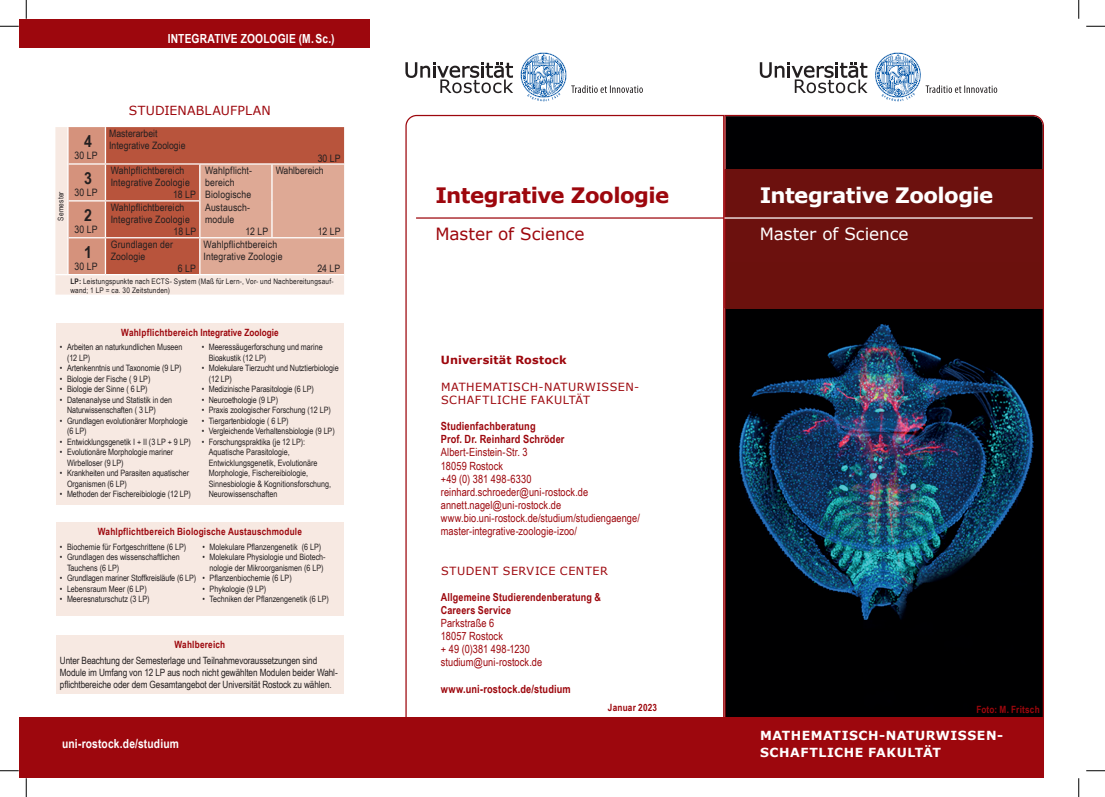
<style>
.page{position:relative;width:1105px;height:797px;background:#fff}
.page>*{position:absolute;margin:0;border:0;box-sizing:border-box;transform-origin:0 0}
.t1{font:700 21.25px "Verdana";letter-spacing:-.03em;color:#fff}
.t2{font:700 21.25px "Verdana";letter-spacing:-.025em;color:#9d070d}
.t3{font:16.88px "Verdana";letter-spacing:-.005em;color:#fff}
.t4{font:16.88px "Verdana";letter-spacing:-.005em;color:#9d070d}
.t5{font:700 16.62px "Arial Narrow";color:#231f20;scale:1.04 1}
.t6{font:700 12.5px "Arial Narrow";letter-spacing:.01em;color:#fff}
.t7{font:700 12.5px/16.9px "Verdana";letter-spacing:.04em;color:#fff}
.t8{font:12.5px "Verdana";letter-spacing:.015em;color:#9d070d}
.t9{font:11.25px/13.1px "Arial Narrow";letter-spacing:.005em;color:#9d070d}
.t10{font:700 11.25px/13.1px "Arial Narrow";letter-spacing:.01em;color:#9d070d}
.t11{font:11.25px/13.1px "Verdana";letter-spacing:.045em;color:#9d070d}
.t12{font:700 11.25px "Verdana";letter-spacing:.015em;color:#9d070d}
.t13{font:700 11px/13.1px "Arial Narrow";letter-spacing:.015em;color:#9d070d}
.t14{font:10.25px/12.2px "Arial Narrow";letter-spacing:.015em;color:#231f20;scale:1.04 1}
.t15{font:10px/12px "Arial Narrow";letter-spacing:-.01em;color:#231f20}
.t16{font:700 10px "Arial Narrow";letter-spacing:.02em;color:#9d070d}
.t17{font:8.75px/10.5px "Arial Narrow";letter-spacing:-.005em;color:#231f20}
.t18{font:7.75px "Arial Narrow";letter-spacing:.025em;color:#231f20}
.t19{font:7.62px/9.1px "Arial Narrow";letter-spacing:.025em;color:#231f20;scale:1.04 1}
.s1{font-weight:700}
</style>
<div class="page">
<svg style="left:405px;top:115px;width:319px;height:602px"></svg>
<svg style="left:724px;top:115px;width:320px;height:602px;background:#211721"></svg>
<div style="left:19px;top:717px;width:1025px;height:60px;background:#9d070d"></div>
<svg style="left:405px;top:62px;width:108px;height:31px"></svg>
<svg style="left:521px;top:53px;width:122px;height:48px"></svg>
<svg style="left:760px;top:62px;width:107px;height:31px"></svg>
<svg style="left:875px;top:53px;width:122px;height:48px"></svg>
<hr style="left:1043px;top:169px;width:1px;height:139px;background:#9d070d">
<hr style="left:724px;top:169px;width:2px;height:139px;background:#9d070d">
<hr style="left:724px;top:217px;width:309px;height:2px;background:#fff">
<div style="left:19px;top:19px;width:351px;height:29px;background:#9d070d"></div>
<hr style="left:416px;top:217px;width:308px;height:2px;background:#9d070d">
<div style="left:55px;top:275px;width:289px;height:19px;background:#f7e9e2"></div>
<div style="left:106px;top:127px;width:238px;height:147px;background:#b8543c"></div>
<div style="left:200px;top:165px;width:144px;height:109px;background:#dea995"></div>
<hr style="left:199px;top:165px;width:1px;height:36px;background:#fff">
<hr style="left:271px;top:165px;width:2px;height:36px;background:#fff">
<hr style="left:199px;top:201px;width:1px;height:36px;background:#fff">
<hr style="left:271px;top:201px;width:2px;height:36px;background:#fff">
<hr style="left:199px;top:238px;width:1px;height:36px;background:#fff">
<hr style="left:105px;top:163px;width:95px;height:2px;background:#fff">
<hr style="left:200px;top:163px;width:72px;height:2px;background:#fff">
<hr style="left:272px;top:163px;width:72px;height:2px;background:#fff">
<hr style="left:105px;top:200px;width:94px;height:1px;background:#fff">
<hr style="left:105px;top:237px;width:95px;height:1px;background:#fff">
<hr style="left:200px;top:237px;width:72px;height:1px;background:#fff">
<hr style="left:272px;top:237px;width:72px;height:1px;background:#fff">
<svg style="left:55px;top:127px;width:50px;height:147px;background:#dfac9b"></svg>
<div style="left:56px;top:323px;width:287px;height:182px;background:#f7e9e2"></div>
<div style="left:56px;top:522px;width:287px;height:94px;background:#f7e9e2"></div>
<div style="left:56px;top:635px;width:287px;height:58px;background:#f7e9e2"></div>
<svg style="left:0;top:25px;width:19px;height:2px"></svg>
<svg style="left:1086px;top:25px;width:19px;height:2px"></svg>
<svg style="left:0;top:770px;width:19px;height:1px"></svg>
<svg style="left:1086px;top:770px;width:19px;height:1px"></svg>
<svg style="left:25px;top:0;width:2px;height:19px"></svg>
<svg style="left:25px;top:778px;width:2px;height:19px"></svg>
<svg style="left:1078px;top:0;width:1px;height:19px"></svg>
<svg style="left:1078px;top:778px;width:1px;height:19px"></svg>
<h3 class="t6" style="left:168px;top:29px;width:168px">INTEGRATIVE ZOOLOGIE (M. Sc.)</h3>
<p class="t18" style="left:55px;top:220px;width:31px;rotate:-90deg">Semester</p>
<h3 class="t5" style="left:84px;top:129px;width:9px">4</h3>
<p class="t14" style="left:74px;top:149px;width:24px">30 LP</p>
<h3 class="t5" style="left:84px;top:166px;width:9px">3</h3>
<p class="t14" style="left:74px;top:186px;width:24px">30 LP</p>
<h3 class="t5" style="left:84px;top:202px;width:9px">2</h3>
<p class="t14" style="left:74px;top:223px;width:24px">30 LP</p>
<h3 class="t8" style="left:129px;top:102px;width:143px">STUDIENABLAUFPLAN</h3>
<p class="t14" style="left:109px;top:127px;width:75px">Masterarbeit<br>Integrative Zoologie</p>
<p class="t14" style="left:111px;top:164px;width:72px">Wahlpflichtbereich</p>
<p class="t14" style="left:111px;top:176px;width:78px">Integrative Zoologie</p>
<p class="t14" style="left:173px;top:188px;width:23px">18 LP</p>
<p class="t14" style="left:111px;top:201px;width:72px">Wahlpflichtbereich</p>
<p class="t14" style="left:111px;top:213px;width:78px">Integrative Zoologie</p>
<p class="t14" style="left:173px;top:225px;width:23px">18 LP</p>
<p class="t14" style="left:205px;top:164px;width:47px">Wahlpflicht&shy;bereich<br>Biologische<br>Austausch&shy;module</p>
<p class="t14" style="left:245px;top:225px;width:23px">12 LP</p>
<p class="t14" style="left:318px;top:151px;width:23px">30 LP</p>
<p class="t14" style="left:276px;top:164px;width:48px">Wahlbereich</p>
<p class="t14" style="left:318px;top:225px;width:23px">12 LP</p>
<p class="t14" style="left:111px;top:237px;width:62px">Grundlagen der<br>Zoologie</p>
<p class="t14" style="left:204px;top:237px;width:78px">Wahlpflichtbereich<br>Integrative Zoologie</p>
<h3 class="t5" style="left:84px;top:239px;width:9px">1</h3>
<p class="t14" style="left:74px;top:260px;width:24px">30 LP</p>
<p class="t14" style="left:317px;top:262px;width:24px">24 LP</p>
<p class="t19" style="left:70px;top:276px;width:254px"><span class="s1">LP:</span> Leistungspunkte nach ECTS- System (Maß für Lern-, Vor- und Nachbereitungsauf&shy;wand; 1 LP = ca. 30 Zeitstunden)</p>
<p class="t16" style="left:121px;top:325px;width:159px">Wahlpflichtbereich Integrative Zoologie</p>
<p class="t17" style="left:67px;top:341px;width:117px;text-indent:-7px">• Arbeiten an naturkundlichen Museen (12 LP)</p>
<p class="t17" style="left:60px;top:362px;width:123px">• Artenkenntnis und Taxonomie (9 LP)</p>
<p class="t17" style="left:60px;top:373px;width:92px">• Biologie der Fische ( 9 LP)</p>
<p class="t17" style="left:60px;top:383px;width:89px">• Biologie der Sinne ( 6 LP)</p>
<p class="t17" style="left:67px;top:394px;width:107px;text-indent:-7px">• Datenanalyse und Statistik in den<br>Naturwissenschaften ( 3 LP)</p>
<p class="t17" style="left:67px;top:415px;width:122px;text-indent:-7px">• Grundlagen evolutionärer Morphologie (6 LP)</p>
<p class="t17" style="left:60px;top:436px;width:132px">• Entwicklungsgenetik I + II (3 LP + 9 LP)</p>
<p class="t17" style="left:67px;top:446px;width:108px;text-indent:-7px">• Evolutionäre Morphologie mariner<br>Wirbelloser (9 LP)</p>
<p class="t17" style="left:67px;top:467px;width:124px;text-indent:-7px">• Krankheiten und Parasiten aquatischer<br>Organismen (6 LP)</p>
<p class="t17" style="left:60px;top:488px;width:133px">• Methoden der Fischereibiologie (12 LP)</p>
<p class="t14" style="left:178px;top:262px;width:19px">6 LP</p>
<p class="t17" style="left:209px;top:341px;width:115px;text-indent:-7px">• Meeressäugerforschung und marine<br>Bioakustik (12 LP)</p>
<p class="t17" style="left:209px;top:362px;width:131px;text-indent:-7px">• Molekulare Tierzucht und Nutztierbiologie (12 LP)</p>
<p class="t17" style="left:202px;top:383px;width:114px">• Medizinische Parasitologie (6 LP)</p>
<p class="t17" style="left:202px;top:394px;width:78px">• Neuroethologie (9 LP)</p>
<p class="t17" style="left:202px;top:404px;width:131px">• Praxis zoologischer Forschung (12 LP)</p>
<p class="t17" style="left:202px;top:415px;width:88px">• Tiergartenbiologie ( 6 LP)</p>
<p class="t17" style="left:202px;top:425px;width:135px">• Vergleichende Verhaltensbiologie (9 LP)</p>
<p class="t17" style="left:209px;top:436px;width:124px;text-indent:-7px">• Forschungspraktika (je 12 LP):<br>Aquatische Parasitologie, Entwicklungsgenetik, Evolutionäre Morphologie, Fischereibiologie, Sinnesbiologie &amp; Kognitionsforschung, Neurowissenschaften</p>
<p class="t16" style="left:98px;top:524px;width:206px">Wahlpflichtbereich Biologische Austauschmodule</p>
<p class="t17" style="left:60px;top:541px;width:128px">• Biochemie für Fortgeschrittene (6 LP)</p>
<p class="t17" style="left:67px;top:551px;width:114px;text-indent:-7px">• Grundlagen des wissenschaftlichen<br>Tauchens (6 LP)</p>
<p class="t17" style="left:60px;top:572px;width:138px">• Grundlagen mariner Stoffkreisläufe (6 LP)</p>
<p class="t17" style="left:60px;top:583px;width:88px">• Lebensraum Meer (6 LP)</p>
<p class="t17" style="left:60px;top:593px;width:91px">• Meeresnaturschutz (3 LP)</p>
<p class="t17" style="left:203px;top:541px;width:120px">• Molekulare Pflanzengenetik (6 LP)</p>
<p class="t17" style="left:203px;top:551px;width:125px;text-align:center">• Molekulare Physiologie und Biotech&shy;nologie der Mikroorganismen (6 LP)</p>
<p class="t17" style="left:203px;top:572px;width:91px">• Pflanzenbiochemie (6 LP)</p>
<p class="t17" style="left:203px;top:583px;width:65px">• Phykologie (9 LP)</p>
<p class="t17" style="left:203px;top:593px;width:128px">• Techniken der Pflanzengenetik (6 LP)</p>
<p class="t16" style="left:174px;top:637px;width:52px">Wahlbereich</p>
<p class="t15" style="left:60px;top:653px;width:279px">Unter Beachtung der Semesterlage und Teilnahmevoraussetzungen sind<br>Module im Umfang von 12 LP aus noch nicht gewählten Modulen beider Wahl&shy;pflichtbereiche oder dem Gesamtangebot der Universität Rostock zu wählen.</p>
<h3 class="t6" style="left:62px;top:734px;width:118px">uni-rostock.de/studium</h3>
<h1 class="t2" style="left:436px;top:180px;width:235px">Integrative Zoologie</h1>
<h2 class="t4" style="left:436px;top:223px;width:150px">Master of Science</h2>
<p class="t12" style="left:441px;top:352px;width:127px">Universität Rostock</p>
<p class="t11" style="left:441px;top:380px;width:200px">MATHEMATISCH-NATURWISSEN-<br>SCHAFTLICHE FAKULTÄT</p>
<p class="t10" style="left:441px;top:419px;width:125px">Studienfachberatung<br>Prof. Dr. Reinhard Schröder</p>
<p class="t9" style="left:441px;top:445px;width:201px">Albert-Einstein-Str. 3<br>18059 Rostock<br>+49 (0) 381 498-6330 reinhard.schroeder@uni-rostock.de annett.nagel@uni-rostock.de www.bio.uni-rostock.de/studium/studiengaenge / master-integrative-zoologie-izoo/</p>
<p class="t11" style="left:441px;top:564px;width:168px">STUDENT SERVICE CENTER</p>
<p class="t13" style="left:441px;top:590px;width:162px">Allgemeine Studierendenberatung &amp;<br>Careers Service</p>
<p class="t9" style="left:441px;top:616px;width:103px">Parkstraße 6<br>18057 Rostock<br>+ 49 (0)381 498-1230 studium@uni-rostock.de</p>
<p class="t10" style="left:441px;top:681px;width:131px">www.uni-rostock.de/studium</p>
<p class="t16" style="left:608px;top:699px;width:51px">Januar 2023</p>
<h1 class="t1" style="left:760px;top:180px;width:235px">Integrative Zoologie</h1>
<h2 class="t3" style="left:760px;top:223px;width:150px">Master of Science</h2>
<p class="t16" style="left:976px;top:701px;width:65px">Foto: M. Fritsch</p>
<h3 class="t7" style="left:760px;top:727px;width:245px">MATHEMATISCH-NATURWISSEN-<br>SCHAFTLICHE FAKULTÄT</h3>
</div>
